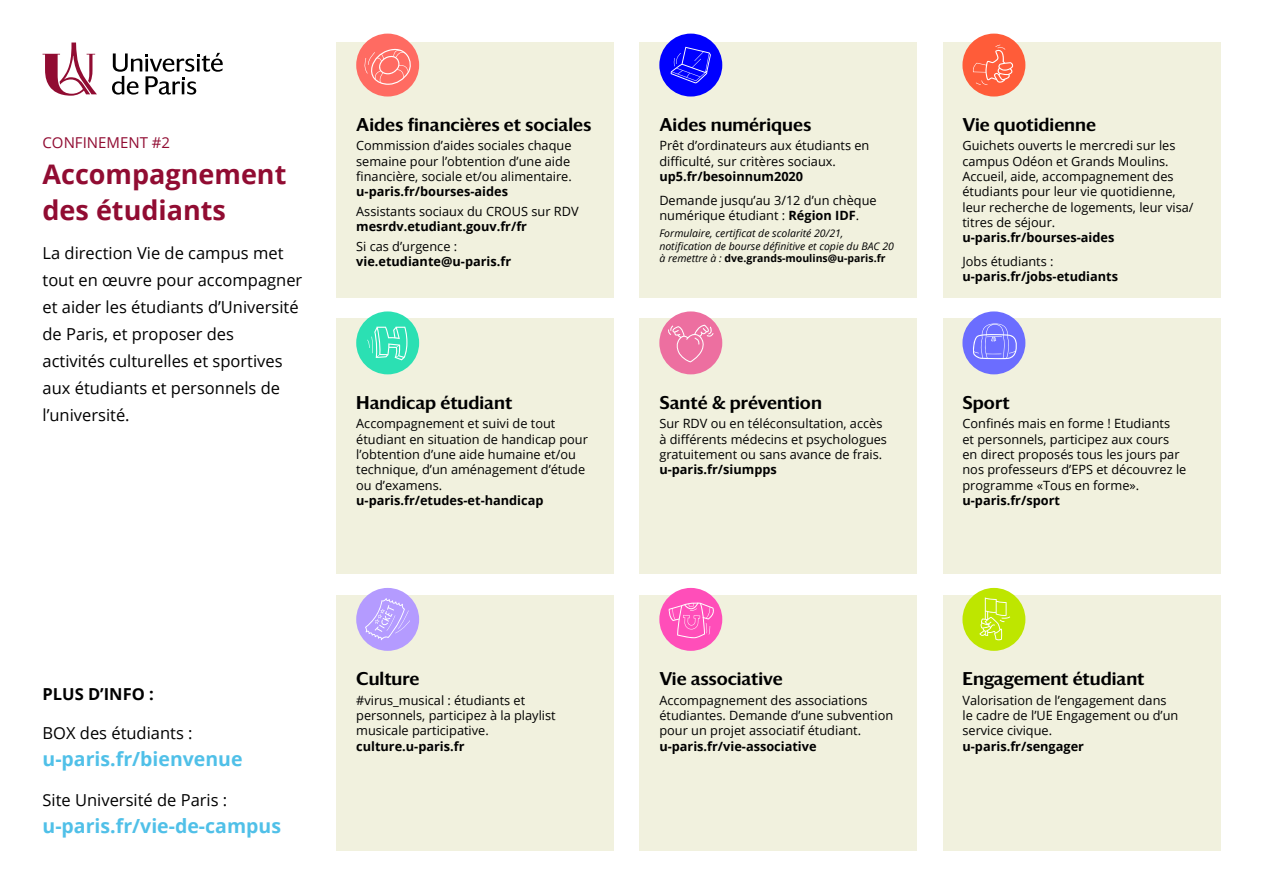
<style>
.page{position:relative;width:1263px;height:893px;background:#fff}
.page>*{position:absolute;margin:0;border:0;box-sizing:border-box;transform-origin:0 0}
.Texte_Courant_A3{font:700 27px/36px "Open Sans";color:#910c32}
.Texte_Courant_A3-2{font:700 19.5px "Open Sans";color:#50c0e8}
.Titre{font:500 18px "Darby Sans";color:#000}
.Texte_Courant_A3-3{font:16.5px/27px "Open Sans";color:#000}
.Texte_Courant_A3-4{font:700 16.5px "Open Sans";color:#000}
.Texte_Courant_A3-5{font:15px "Open Sans";color:#910c32}
.Texte_Courant_A4{font:12.75px/15.3px "Open Sans";color:#000}
.Texte_Courant_A4-2{font:700 12.75px/15.3px "Open Sans";color:#000}
.Texte_Courant_A4-3{font:italic 10.5px/12.6px "Open Sans";color:#000}
.s1{font-weight:700}
.s2{font-weight:400}
.s3{font-weight:700;font-style:normal}
</style>
<div class="page">
<div style="left:336px;top:43px;width:278px;height:255px;background:#f1f1de"></div>
<div style="left:336px;top:319px;width:278px;height:255px;background:#f1f1de"></div>
<div style="left:336px;top:595px;width:278px;height:255px;background:#f1f1de"></div>
<div style="left:639px;top:43px;width:278px;height:255px;background:#f1f1de"></div>
<div style="left:639px;top:319px;width:278px;height:255px;background:#f1f1de"></div>
<div style="left:639px;top:595px;width:278px;height:255px;background:#f1f1de"></div>
<div style="left:943px;top:43px;width:277px;height:255px;background:#f1f1de"></div>
<div style="left:943px;top:319px;width:277px;height:255px;background:#f1f1de"></div>
<div style="left:943px;top:595px;width:277px;height:255px;background:#f1f1de"></div>
<div style="left:356px;top:34px;width:63px;height:63px;background:#ff6b62;border-radius:50%"></div>
<div style="left:356px;top:311px;width:63px;height:63px;background:#2be0b3;border-radius:50%"></div>
<div style="left:356px;top:588px;width:63px;height:63px;background:#b49bff;border-radius:50%"></div>
<div style="left:659px;top:34px;width:63px;height:63px;background:#00f;border-radius:50%"></div>
<div style="left:659px;top:311px;width:63px;height:63px;background:#ed6fa0;border-radius:50%"></div>
<div style="left:659px;top:588px;width:63px;height:63px;background:#ff4eb9;border-radius:50%"></div>
<div style="left:962px;top:34px;width:63px;height:63px;background:#ff5c39;border-radius:50%"></div>
<div style="left:962px;top:311px;width:63px;height:63px;background:#6b6dff;border-radius:50%"></div>
<div style="left:962px;top:588px;width:63px;height:63px;background:#bee600;border-radius:50%"></div>
<svg style="left:668px;top:325px;width:46px;height:37px"></svg>
<svg style="left:671px;top:47px;width:40px;height:36px"></svg>
<svg style="left:973px;top:45px;width:40px;height:40px"></svg>
<svg style="left:367px;top:327px;width:40px;height:33px"></svg>
<svg style="left:362px;top:48px;width:49px;height:37px"></svg>
<svg style="left:973px;top:323px;width:44px;height:36px"></svg>
<svg style="left:365px;top:598px;width:45px;height:42px"></svg>
<svg style="left:668px;top:602px;width:46px;height:36px"></svg>
<svg style="left:979px;top:597px;width:31px;height:43px"></svg>
<svg style="left:43px;top:43px;width:54px;height:53px"></svg>
<svg style="left:112px;top:53px;width:111px;height:42px"></svg>
<p class="Texte_Courant_A3-5" style="left:43px;top:132px;width:129px">CONFINEMENT #2</p>
<p class="Texte_Courant_A3" style="left:43px;top:155px;width:245px">Accompagnement des étudiants</p>
<p class="Texte_Courant_A3-3" style="left:43px;top:239px;width:261px">La direction Vie de campus met tout en œuvre pour accompagner et aider les étudiants d’Université de Paris, et proposer des<br>activités culturelles et sportives aux étudiants et personnels de l’université.</p>
<p class="Titre" style="left:356px;top:111px;width:237px">Aides financières et sociales</p>
<p class="Texte_Courant_A4" style="left:356px;top:138px;width:217px">Commission d’aides sociales chaque semaine pour l’obtention d’une aide financière, sociale et/ou alimentaire. <span class="s1">u-paris.fr/bourses-aides</span></p>
<p class="Texte_Courant_A4" style="left:356px;top:203px;width:224px">Assistants sociaux du CROUS sur RDV <span class="s1">mesrdv.etudiant.gouv.fr/fr</span></p>
<p class="Texte_Courant_A4-2" style="left:356px;top:238px;width:156px"><span class="s2">Si cas d’urgence : </span>vie.etudiante@u-paris.fr</p>
<p class="Titre" style="left:356px;top:389px;width:158px">Handicap étudiant</p>
<p class="Texte_Courant_A4" style="left:356px;top:416px;width:233px">Accompagnement et suivi de tout étudiant en situation de handicap pour l’obtention d’une aide humaine et/ou technique, d’un aménagement d’étude ou d’examens. <span class="s1">u-paris.fr/etudes-et-handicap</span></p>
<p class="Texte_Courant_A3-4" style="left:43px;top:682px;width:113px">PLUS D’INFO :</p>
<p class="Texte_Courant_A3-3" style="left:43px;top:719px;width:152px">BOX des étudiants :</p>
<p class="Texte_Courant_A3-2" style="left:43px;top:745px;width:202px">u-paris.fr/bienvenue</p>
<p class="Texte_Courant_A3-3" style="left:43px;top:786px;width:186px">Site Université de Paris :</p>
<p class="Texte_Courant_A3-2" style="left:43px;top:812px;width:240px">u-paris.fr/vie-de-campus</p>
<p class="Titre" style="left:356px;top:665px;width:65px">Culture</p>
<p class="Texte_Courant_A4" style="left:356px;top:692px;width:201px">#virus_musical : étudiants et personnels, participez à la playlist musicale participative. <span class="s1">culture.u-paris.fr</span></p>
<p class="Titre" style="left:659px;top:111px;width:154px">Aides numériques</p>
<p class="Texte_Courant_A4" style="left:659px;top:138px;width:212px">Prêt d’ordinateurs aux étudiants en difficulté, sur critères sociaux. <span class="s1">up5.fr/besoinnum2020</span></p>
<p class="Texte_Courant_A4" style="left:659px;top:192px;width:219px">Demande jusqu’au 3/12 d’un chèque numérique étudiant : <span class="s1">Région IDF</span>.</p>
<p class="Texte_Courant_A4-3" style="left:659px;top:227px;width:236px">Formulaire, certificat de scolarité 20/21, notification de bourse définitive et copie du BAC 20 à remettre à : <span class="s3">dve.grands-moulins@u-paris.fr</span></p>
<p class="Titre" style="left:659px;top:389px;width:164px">Santé &amp; prévention</p>
<p class="Texte_Courant_A4" style="left:659px;top:416px;width:229px">Sur RDV ou en téléconsultation, accès à différents médecins et psychologues gratuitement ou sans avance de frais. <span class="s1">u-paris.fr/siumpps</span></p>
<p class="Titre" style="left:659px;top:665px;width:125px">Vie associative</p>
<p class="Texte_Courant_A4" style="left:659px;top:692px;width:235px">Accompagnement des associations étudiantes. Demande d’une subvention pour un projet associatif étudiant. <span class="s1">u-paris.fr/vie-associative</span></p>
<p class="Titre" style="left:962px;top:111px;width:135px">Vie quotidienne</p>
<p class="Texte_Courant_A4" style="left:962px;top:138px;width:233px">Guichets ouverts le mercredi sur les campus Odéon et Grands Moulins.<br>Accueil, aide, accompagnement des étudiants pour leur vie quotidienne, leur recherche de logements, leur visa/ titres de séjour. <span class="s1">u-paris.fr/bourses-aides</span></p>
<p class="Texte_Courant_A4-2" style="left:962px;top:253px;width:157px"><span class="s2">Jobs étudiants : </span>u-paris.fr/jobs-etudiants</p>
<p class="Titre" style="left:962px;top:389px;width:49px">Sport</p>
<p class="Texte_Courant_A4" style="left:962px;top:416px;width:225px">Confinés mais en forme ! Etudiants<br>et personnels, participez aux cours en direct proposés tous les jours par nos professeurs d’EPS et découvrez le programme «Tous en forme». <span class="s1">u-paris.fr/sport</span></p>
<p class="Titre" style="left:962px;top:665px;width:184px">Engagement étudiant</p>
<p class="Texte_Courant_A4" style="left:962px;top:692px;width:217px">Valorisation de l’engagement dans le cadre de l’UE Engagement ou d’un service civique.<br><span class="s1">u-paris.fr/sengager</span></p>
</div>
